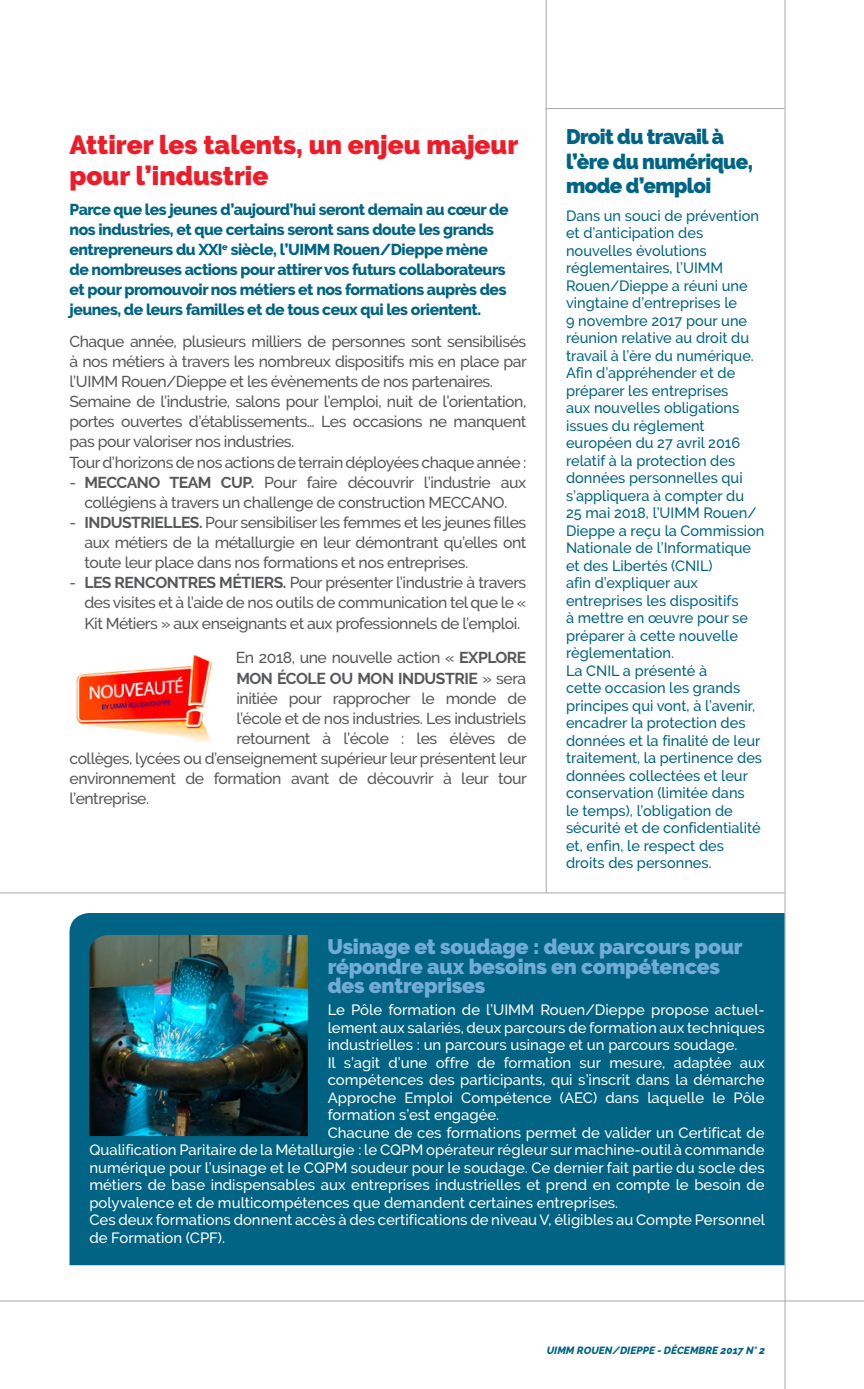
<style>
.page{position:relative;width:864px;height:1389px;background:#fff}
.page>*{position:absolute;margin:0;border:0;box-sizing:border-box;transform-origin:0 0}
.t1{font:900 26.25px/30.6px "Raleway";color:#ee1c28}
.t2{font:900 21px/19.2px "Raleway";letter-spacing:-.01em;color:#72abd5}
.t3{font:900 21px/24.5px "Raleway";letter-spacing:-.03em;color:#016484}
.t4{font:500 15.75px/20.1px "Raleway";letter-spacing:-.03em;color:#57585a;text-align:justify}
.t5{font:800 15.75px/20.1px "Raleway";letter-spacing:-.03em;color:#016484}
.t6{font:700 15.75px "Raleway";letter-spacing:-.03em;color:#57585a}
.t7{font:500 14.88px/17.5px "Raleway";color:#016484}
.t8{font:500 14.88px "Raleway";color:#fff}
.t9{font:italic 800 10.5px "Raleway";color:#016484}
.s1{font-weight:700}
.s2{font-weight:500}
</style>
<div class="page">
<hr style="left:784px;top:0;width:1px;height:1389px;background:#a8a9ad">
<hr style="left:545px;top:0;width:1px;height:893px;background:#a8a9ad">
<hr style="left:546px;top:108px;width:238px;height:1px;background:#a8a9ad">
<hr style="left:0;top:1301px;width:863px;height:1px;background:#a8a9ad">
<hr style="left:0;top:892px;width:784px;height:1px;background:#a8a9ad">
<div style="left:69px;top:913px;width:715px;height:352px;background:#016484"></div>
<img style="left:89px;top:935px;width:219px;height:201px">
<img style="left:76px;top:655px;width:136px;height:87px">
<h1 class="t1" style="left:69px;top:129px;width:450px">Attirer les talents, un enjeu majeur pour l’industrie</h1>
<p class="t5" style="left:69px;top:199px;width:440px">Parce que les jeunes d’aujourd’hui seront demain au cœur de nos industries, et que certains seront sans doute les grands entrepreneurs du XXI<sup>e</sup> siècle, l’UIMM Rouen/Dieppe mène de nombreuses actions pour attirer vos futurs collaborateurs et pour promouvoir nos métiers et nos formations auprès des jeunes, de leurs familles et de tous ceux qui les orientent.</p>
<p class="t4" style="left:69px;top:331px;width:458px;text-align:left">Chaque année, plusieurs milliers de personnes sont sensibilisés à nos métiers à travers les nombreux dispositifs mis en place par l’UIMM Rouen/Dieppe et les évènements de nos partenaires.<br>Semaine de l’industrie, salons pour l’emploi, nuit de l’orientation, portes ouvertes d’établissements… Les occasions ne manquent pas pour valoriser nos industries.<br>Tour d’horizons de nos actions de terrain déployées chaque année :</p>
<p class="t4" style="left:69px;top:472px;width:458px;text-align:center">- <span class="s1">MECCANO TEAM CUP.</span> Pour faire découvrir l’industrie aux collégiens à travers un challenge de construction MECCANO.</p>
<p class="t4" style="left:84px;top:512px;width:443px;text-indent:-15px">- <span class="s1">INDUSTRIELLES.</span> Pour sensibiliser les femmes et les jeunes filles aux métiers de la métallurgie en leur démontrant qu’elles ont toute leur place dans nos formations et nos entreprises.</p>
<p class="t4" style="left:84px;top:573px;width:443px;text-indent:-15px">- <span class="s1">LES RENCONTRES MÉTIERS.</span> Pour présenter l’industrie à travers des visites et à l’aide de nos outils de communication tel que le « Kit Métiers » aux enseignants et aux professionnels de l’emploi.</p>
<p class="t4" style="left:236px;top:648px;width:292px">En 2018, une nouvelle action « <span class="s1">EXPLORE</span></p>
<p class="t6" style="left:236px;top:669px;width:291px">MON ÉCOLE OU MON INDUSTRIE <span class="s2">» sera</span></p>
<p class="t4" style="left:236px;top:688px;width:291px">initiée pour rapprocher le monde de</p>
<p class="t4" style="left:236px;top:708px;width:291px">l’école et de nos industries. Les industriels</p>
<p class="t4" style="left:236px;top:728px;width:291px">retournent à l’école : les élèves de</p>
<p class="t4" style="left:69px;top:749px;width:458px">collèges, lycées ou d’enseignement supérieur leur présentent leur</p>
<p class="t4" style="left:69px;top:769px;width:458px">environnement de formation avant de découvrir à leur tour</p>
<p class="t4" style="left:69px;top:789px;width:81px">l’entreprise.</p>
<h2 class="t3" style="left:566px;top:125px;width:188px">Droit du travail à l’ère du numérique, mode d’emploi</h2>
<p class="t7" style="left:566px;top:207px;width:200px">Dans un souci de prévention et d’anticipation des nouvelles évolutions réglementaires, l’UIMM<br>Rouen/Dieppe a réuni une vingtaine d’entreprises le<br>9 novembre 2017 pour une réunion relative au droit du travail à l’ère du numérique.<br>Afin d’appréhender et de préparer les entreprises<br>aux nouvelles obligations issues du règlement européen du 27 avril 2016 relatif à la protection des données personnelles qui s’appliquera à compter du<br>25 mai 2018, l’UIMM Rouen/<br>Dieppe a reçu la Commission<br>Nationale de l’Informatique et des Libertés (CNIL)<br>afin d’expliquer aux entreprises les dispositifs<br>à mettre en œuvre pour se préparer à cette nouvelle règlementation.<br>La CNIL a présenté à<br>cette occasion les grands principes qui vont, à l’avenir, encadrer la protection des données et la finalité de leur traitement, la pertinence des données collectées et leur conservation (limitée dans<br>le temps), l’obligation de sécurité et de confidentialité et, enfin, le respect des droits des personnes.</p>
<h2 class="t2" style="left:327px;top:937px;width:416px">Usinage et soudage : deux parcours pour répondre aux besoins en compétences des entreprises</h2>
<p class="t8" style="left:327px;top:1001px;width:438px">Le Pôle formation de l’UIMM Rouen/Dieppe propose actuel-</p>
<p class="t8" style="left:327px;top:1019px;width:438px">lement aux salariés, deux parcours de formation aux techniques</p>
<p class="t8" style="left:327px;top:1036px;width:411px">industrielles : un parcours usinage et un parcours soudage.</p>
<p class="t8" style="left:327px;top:1054px;width:438px">Il s’agit d’une offre de formation sur mesure, adaptée aux</p>
<p class="t8" style="left:327px;top:1071px;width:438px">compétences des participants, qui s’inscrit dans la démarche</p>
<p class="t8" style="left:327px;top:1089px;width:438px">Approche Emploi Compétence (AEC) dans laquelle le Pôle</p>
<p class="t8" style="left:327px;top:1106px;width:173px">formation s’est engagée.</p>
<p class="t8" style="left:327px;top:1124px;width:438px">Chacune de ces formations permet de valider un Certificat de</p>
<p class="t8" style="left:89px;top:1141px;width:676px">Qualification Paritaire de la Métallurgie : le CQPM opérateur régleur sur machine-outil à commande</p>
<p class="t8" style="left:89px;top:1159px;width:676px">numérique pour l’usinage et le CQPM soudeur pour le soudage. Ce dernier fait partie du socle des</p>
<p class="t8" style="left:89px;top:1176px;width:676px">métiers de base indispensables aux entreprises industrielles et prend en compte le besoin de</p>
<p class="t8" style="left:89px;top:1194px;width:530px">polyvalence et de multicompétences que demandent certaines entreprises.</p>
<p class="t8" style="left:89px;top:1211px;width:677px">Ces deux formations donnent accès à des certifications de niveau V, éligibles au Compte Personnel</p>
<p class="t8" style="left:89px;top:1229px;width:137px">de Formation (CPF).</p>
<p class="t9" style="left:546px;top:1344px;width:219px">UIMM ROUEN/DIEPPE - DÉCEMBRE 2017 N° 2</p>
</div>
